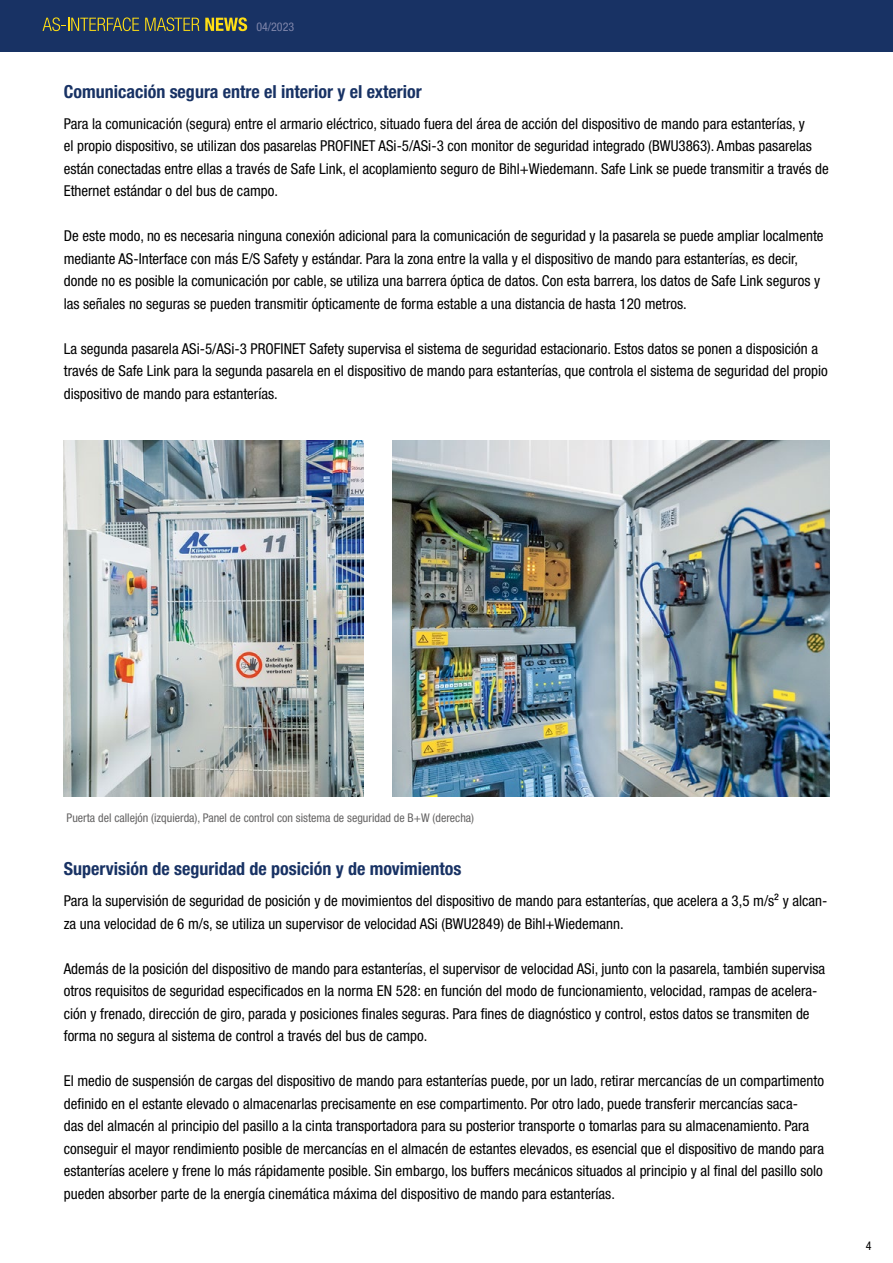
<style>
.page{position:relative;width:893px;height:1263px;background:#fff}
.page>*{position:absolute;margin:0;border:0;box-sizing:border-box;transform-origin:0 0}
.t1{font:700 condensed 18px "Helvetica Neue LTW1 G";color:#183264}
.t2{font:condensed 15px/22.5px "Helvetica Neue LTW1 G";color:#000}
.t3{font:condensed 12px "Helvetica Neue LTW1 G";color:#646363}
.t4{font:condensed 12px "Helvetica Neue LTW1 G";color:#7e85aa}
.t5{font:condensed 12px "Helvetica Neue LTW1 G";color:#000}
</style>
<div class="page">
<div style="left:0;top:0;width:893px;height:51px;background:#183264"></div>
<svg style="left:43px;top:17px;width:96px;height:14px"></svg>
<svg style="left:145px;top:17px;width:102px;height:14px"></svg>
<img style="left:64px;top:440px;width:300px;height:356px">
<img style="left:393px;top:440px;width:436px;height:356px">
<p class="t4" style="left:256px;top:20px;width:39px">04/2023</p>
<p class="t1" style="left:64px;top:81px;width:360px">Comunicación segura entre el interior y el exterior</p>
<p class="t2" style="left:64px;top:112px;width:767px">Para la comunicación (segura) entre el armario eléctrico, situado fuera del área de acción del dispositivo de mando para estanterías, y<br>el propio dispositivo, se utilizan dos pasarelas PROFINET ASi-5/ASi-3 con monitor de seguridad integrado (BWU3863). Ambas pasarelas están conectadas entre ellas a través de Safe Link, el acoplamiento seguro de Bihl+Wiedemann. Safe Link se puede transmitir a través de Ethernet estándar o del bus de campo.</p>
<p class="t2" style="left:64px;top:225px;width:761px">De este modo, no es necesaria ninguna conexión adicional para la comunicación de seguridad y la pasarela se puede ampliar localmente mediante AS-Interface con más E/S Safety y estándar. Para la zona entre la valla y el dispositivo de mando para estanterías, es decir, donde no es posible la comunicación por cable, se utiliza una barrera óptica de datos. Con esta barrera, los datos de Safe Link seguros y las señales no seguras se pueden transmitir ópticamente de forma estable a una distancia de hasta 120 metros.</p>
<p class="t2" style="left:64px;top:337px;width:765px">La segunda pasarela ASi-5/ASi-3 PROFINET Safety supervisa el sistema de seguridad estacionario. Estos datos se ponen a disposición a través de Safe Link para la segunda pasarela en el dispositivo de mando para estanterías, que controla el sistema de seguridad del propio dispositivo de mando para estanterías.</p>
<p class="t3" style="left:67px;top:810px;width:409px">Puerta del callejón (izquierda), Panel de control con sistema de seguridad de B+W (derecha)</p>
<p class="t1" style="left:64px;top:858px;width:399px">Supervisión de seguridad de posición y de movimientos</p>
<p class="t2" style="left:64px;top:889px;width:765px">Para la supervisión de seguridad de posición y de movimientos del dispositivo de mando para estanterías, que acelera a 3,5 m/s² y alcan&shy;za una velocidad de 6 m/s, se utiliza un supervisor de velocidad ASi (BWU2849) de Bihl+Wiedemann.</p>
<p class="t2" style="left:64px;top:957px;width:763px">Además de la posición del dispositivo de mando para estanterías, el supervisor de velocidad ASi, junto con la pasarela, también supervisa otros requisitos de seguridad especificados en la norma EN 528: en función del modo de funcionamiento, velocidad, rampas de acelera&shy;ción y frenado, dirección de giro, parada y posiciones finales seguras. Para fines de diagnóstico y control, estos datos se transmiten de forma no segura al sistema de control a través del bus de campo.</p>
<p class="t2" style="left:64px;top:1069px;width:762px">El medio de suspensión de cargas del dispositivo de mando para estanterías puede, por un lado, retirar mercancías de un compartimento definido en el estante elevado o almacenarlas precisamente en ese compartimento. Por otro lado, puede transferir mercancías saca-<br>das del almacén al principio del pasillo a la cinta transportadora para su posterior transporte o tomarlas para su almacenamiento. Para conseguir el mayor rendimiento posible de mercancías en el almacén de estantes elevados, es esencial que el dispositivo de mando para estanterías acelere y frene lo más rápidamente posible. Sin embargo, los buffers mecánicos situados al principio y al final del pasillo solo pueden absorber parte de la energía cinemática máxima del dispositivo de mando para estanterías.</p>
<p class="t5" style="left:866px;top:1239px;width:7px">4</p>
</div>
